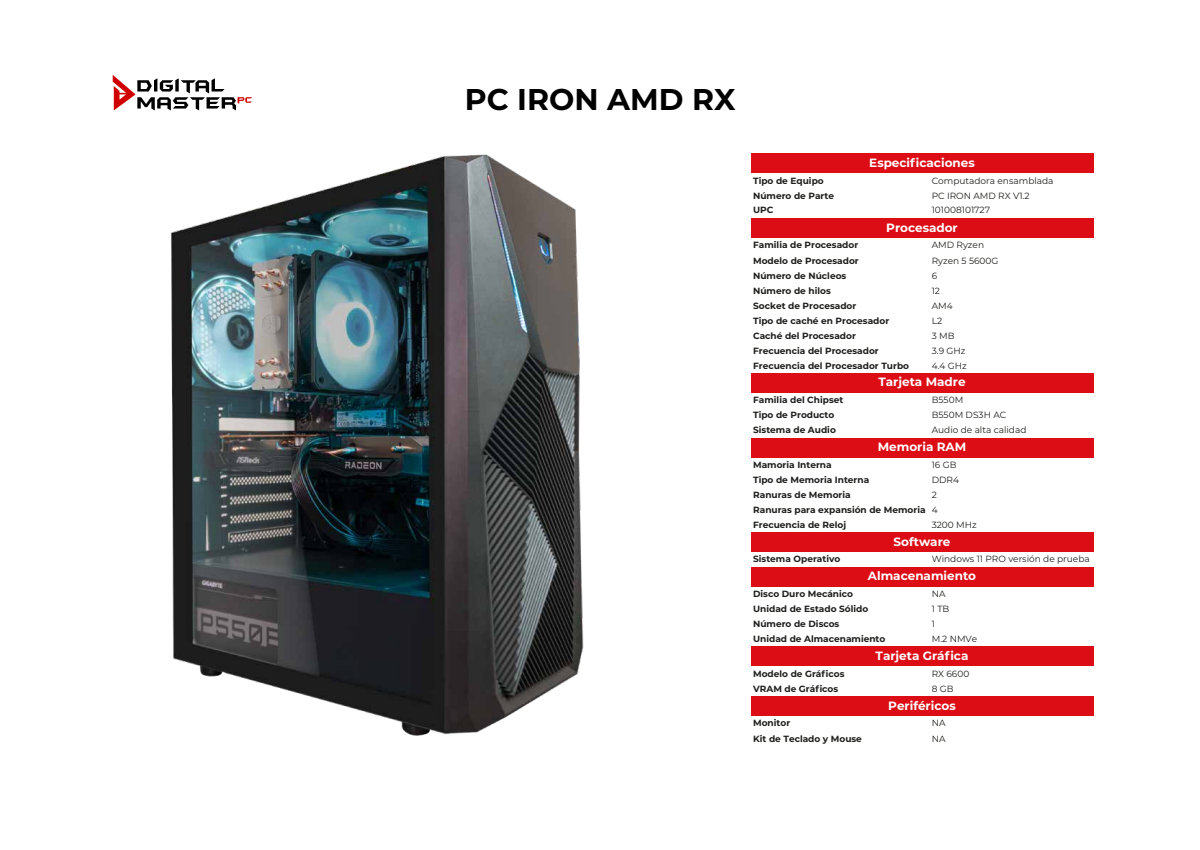
<style>
.page{position:relative;width:1200px;height:850px;background:#fff}
.page>*{position:absolute;margin:0;border:0;box-sizing:border-box;transform-origin:0 0}
.t1{font:700 30px "Montserrat";color:#000}
.t2{font:700 12px "Montserrat";color:#fff}
.t3{font:700 9px/15px "Montserrat";color:#1d1d1b}
.t4{font:9px/15px "Montserrat";color:#1d1d1b}
</style>
<div class="page">
<img style="left:171px;top:154px;width:413px;height:582px">
<svg style="left:113px;top:75px;width:139px;height:35px"></svg>
<div style="left:751px;top:154px;width:342px;height:19px;background:#dc0d15"></div>
<div style="left:751px;top:218px;width:342px;height:20px;background:#dc0d15"></div>
<div style="left:751px;top:373px;width:342px;height:20px;background:#dc0d15"></div>
<div style="left:751px;top:438px;width:342px;height:19px;background:#dc0d15"></div>
<div style="left:751px;top:532px;width:342px;height:20px;background:#dc0d15"></div>
<div style="left:751px;top:567px;width:342px;height:20px;background:#dc0d15"></div>
<div style="left:751px;top:647px;width:342px;height:19px;background:#dc0d15"></div>
<div style="left:751px;top:696px;width:342px;height:20px;background:#dc0d15"></div>
<h1 class="t1" style="left:465px;top:78px;width:272px">PC IRON AMD RX</h1>
<p class="t3" style="left:753px;top:173px;width:72px">Tipo de Equipo</p>
<p class="t3" style="left:753px;top:188px;width:82px">Número de Parte<br>UPC</p>
<h2 class="t2" style="left:869px;top:154px;width:107px">Especificaciones</h2>
<p class="t4" style="left:932px;top:173px;width:123px">Computadora ensamblada<br>PC IRON AMD RX V1.2<br>101008101727</p>
<h2 class="t2" style="left:886px;top:219px;width:73px">Procesador</h2>
<p class="t3" style="left:753px;top:237px;width:157px">Familia de Procesador<br>Modelo de Procesador<br>Número de Núcleos<br>Número de hilos<br>Socket de Procesador<br>Tipo de caché en Procesador<br>Caché del Procesador<br>Frecuencia del Procesador<br>Frecuencia del Procesador Turbo</p>
<p class="t4" style="left:932px;top:237px;width:68px">AMD Ryzen<br>Ryzen 5 5600G<br>6</p>
<p class="t3" style="left:753px;top:392px;width:92px">Familia del Chipset<br>Tipo de Producto<br>Sistema de Audio</p>
<p class="t4" style="left:932px;top:392px;width:96px">B550M<br>B550M DS3H AC<br>Audio de alta calidad</p>
<p class="t4" style="left:932px;top:283px;width:22px">12<br>AM4</p>
<p class="t4" style="left:932px;top:313px;width:37px">L2<br>3 MB<br>3.9 GHz<br>4.4 GHz</p>
<h2 class="t2" style="left:878px;top:373px;width:89px">Tarjeta Madre</h2>
<h2 class="t2" style="left:878px;top:438px;width:90px">Memoria RAM</h2>
<p class="t3" style="left:753px;top:457px;width:174px">Mamoria Interna<br>Tipo de Memoria Interna<br>Ranuras de Memoria<br>Ranuras para expansión de Memoria<br>Frecuencia de Reloj</p>
<p class="t3" style="left:753px;top:551px;width:89px">Sistema Operativo</p>
<p class="t4" style="left:932px;top:457px;width:29px">16 GB<br>DDR4<br>2<br>4</p>
<p class="t4" style="left:932px;top:517px;width:46px">3200 MHz</p>
<p class="t4" style="left:932px;top:551px;width:160px">Windows 11 PRO versión de prueba</p>
<h2 class="t2" style="left:894px;top:533px;width:58px">Software</h2>
<h2 class="t2" style="left:868px;top:567px;width:110px">Almacenamiento</h2>
<p class="t3" style="left:753px;top:586px;width:134px">Disco Duro Mecánico<br>Unidad de Estado Sólido<br>Número de Discos<br>Unidad de Almacenamiento</p>
<p class="t4" style="left:932px;top:586px;width:19px">NA<br>1 TB</p>
<p class="t3" style="left:753px;top:666px;width:93px">Modelo de Gráficos<br>VRAM de Gráficos</p>
<p class="t4" style="left:932px;top:666px;width:39px">RX 6600<br>8 GB</p>
<p class="t3" style="left:753px;top:715px;width:110px">Monitor<br>Kit de Teclado y Mouse</p>
<p class="t4" style="left:932px;top:715px;width:15px">NA<br>NA</p>
<p class="t4" style="left:932px;top:616px;width:47px">1<br>M.2 NMVe</p>
<h2 class="t2" style="left:876px;top:647px;width:94px">Tarjeta Gráfica</h2>
<h2 class="t2" style="left:888px;top:697px;width:69px">Periféricos</h2>
</div>
